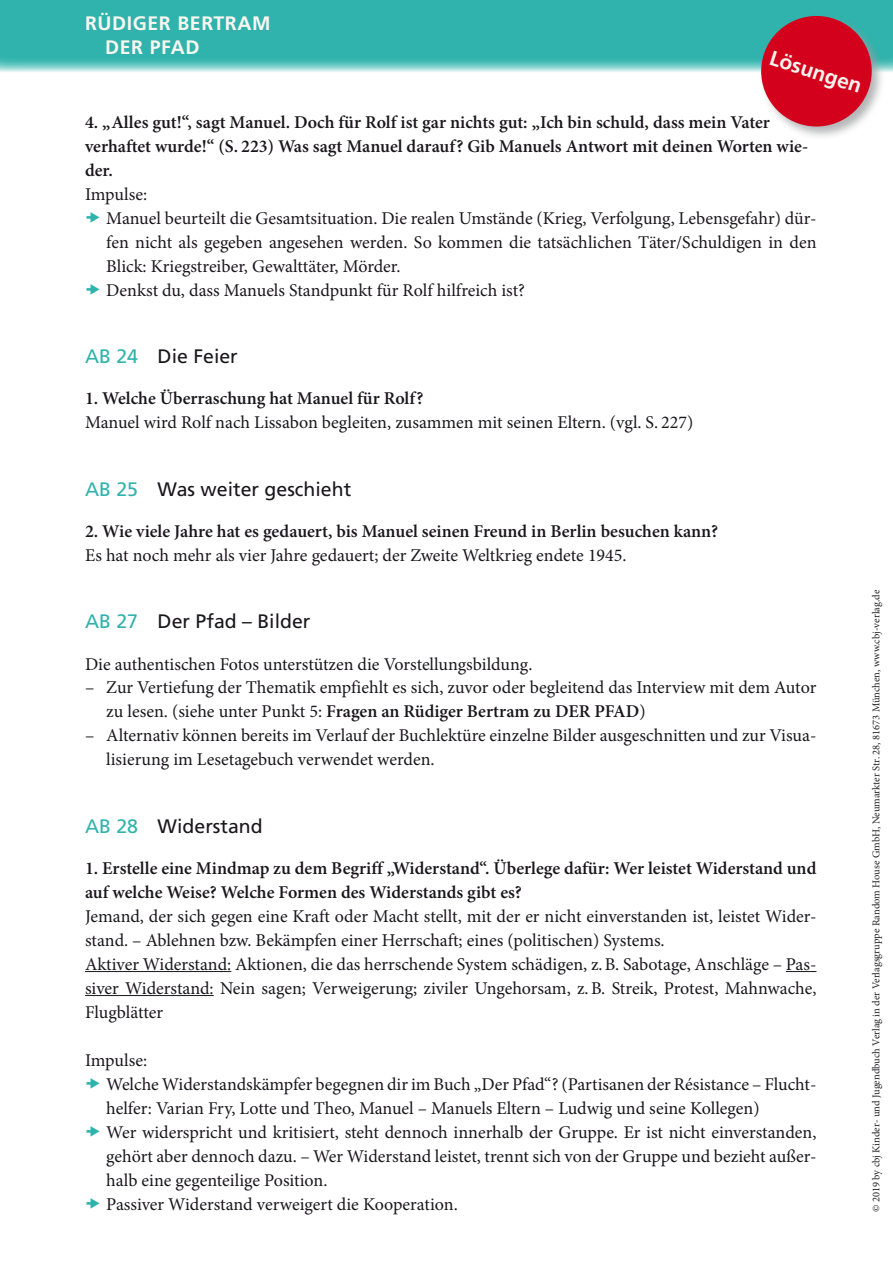
<style>
.page{position:relative;width:893px;height:1263px;background:#fff}
.page>*{position:absolute;margin:0;border:0;box-sizing:border-box;transform-origin:0 0}
.t1{font:700 21px "Frutiger LT Pro";color:#f7f4ed}
.t2{font:19.5px "Frutiger LT Pro";color:#1a171c}
.t3{font:700 19.5px/24px "Frutiger LT Pro";letter-spacing:.03em;color:#f9f6f0}
.t4{font:18px/24px "Minion Pro";color:#1a171c}
.t5{font:600 18px/24px "Minion Pro";color:#1a171c}
.t6{font:10.5px "Minion Pro";color:#232124}
.s1{color:#2fb3ac}
.s2{font-weight:600}
</style>
<div class="page">
<svg style="left:0;top:0;width:893px;height:72px;background:#3cb7b1"></svg>
<div style="left:759px;top:14px;width:127px;height:127px;background:#9d9ea0;opacity:.75"></div>
<svg style="left:754px;top:9px;width:124px;height:124px;background:#ba4e5e"></svg>
<hr style="left:85px;top:971px;width:146px;height:1px;background:#1a171c">
<hr style="left:786px;top:971px;width:30px;height:1px;background:#1a171c">
<hr style="left:85px;top:995px;width:129px;height:1px;background:#1a171c">
<p class="t3" style="left:105px;top:12px;width:167px;text-indent:-20px">RÜDIGER BERTRAM<br>DER PFAD</p>
<p class="t1" style="left:774px;top:45px;width:97px;rotate:18deg">Lösungen</p>
<p class="t5" style="left:85px;top:110px;width:725px">4. „Alles gut!“, sagt Manuel. Doch für Rolf ist gar nichts gut: „Ich bin schuld, dass mein Vater verhaftet wurde!“ (S. 223) Was sagt Manuel darauf? Gib Manuels Antwort mit deinen Worten wie&shy;der.</p>
<p class="t4" style="left:106px;top:182px;width:712px;text-indent:-21px">Impulse:<br>Manuel beurteilt die Gesamtsituation. Die realen Umstände (Krieg, Verfolgung, Lebensgefahr) dür&shy;fen nicht als gegeben angesehen werden. So kommen die tatsächlichen Täter/Schuldigen in den Blick: Kriegstreiber, Gewalttäter, Mörder.<br>Denkst du, dass Manuels Standpunkt für Rolf hilfreich ist?</p>
<p class="t2" style="left:85px;top:345px;width:154px"><span class="s1">AB 24</span> Die Feier</p>
<p class="t5" style="left:85px;top:387px;width:340px">1. Welche Überraschung hat Manuel für Rolf?</p>
<p class="t4" style="left:85px;top:411px;width:610px">Manuel wird Rolf nach Lissabon begleiten, zusammen mit seinen Eltern. (vgl. S. 227)</p>
<p class="t2" style="left:85px;top:478px;width:268px"><span class="s1">AB 25</span> Was weiter geschieht</p>
<p class="t5" style="left:85px;top:519px;width:635px">2. Wie viele Jahre hat es gedauert, bis Manuel seinen Freund in Berlin besuchen kann?</p>
<p class="t4" style="left:85px;top:543px;width:543px">Es hat noch mehr als vier Jahre gedauert; der Zweite Weltkrieg endete 1945.</p>
<p class="t2" style="left:85px;top:610px;width:227px"><span class="s1">AB 27</span> Der Pfad – Bilder</p>
<p class="t4" style="left:85px;top:652px;width:449px">Die authentischen Fotos unterstützen die Vorstellungsbildung.</p>
<p class="t4" style="left:106px;top:676px;width:711px;text-indent:-21px">– Zur Vertiefung der Thematik empfiehlt es sich, zuvor oder begleitend das Interview mit dem Autor zu lesen. (siehe unter Punkt 5: <span class="s2">Fragen an Rüdiger Bertram zu DER PFAD</span>)</p>
<p class="t4" style="left:106px;top:724px;width:710px;text-indent:-21px">– Alternativ können bereits im Verlauf der Buchlektüre einzelne Bilder ausgeschnitten und zur Visua&shy;lisierung im Lesetagebuch verwendet werden.</p>
<p class="t2" style="left:85px;top:815px;width:179px"><span class="s1">AB 28</span> Widerstand</p>
<p class="t5" style="left:85px;top:856px;width:733px">1. Erstelle eine Mindmap zu dem Begriff „Widerstand“. Überlege dafür: Wer leistet Widerstand und auf welche Weise? Welche Formen des Widerstands gibt es?</p>
<p class="t4" style="left:85px;top:904px;width:733px">Jemand, der sich gegen eine Kraft oder Macht stellt, mit der er nicht einverstanden ist, leistet Wider&shy;stand. – Ablehnen bzw. Bekämpfen einer Herrschaft; eines (politischen) Systems.<br>Aktiver Widerstand: Aktionen, die das herrschende System schädigen, z.B. Sabotage, Anschläge – Pas&shy;siver Widerstand: Nein sagen; Verweigerung; ziviler Ungehorsam, z.B. Streik, Protest, Mahnwache, Flugblätter</p>
<p class="t4" style="left:106px;top:1048px;width:712px;text-indent:-21px">Impulse:<br>Welche Widerstandskämpfer begegnen dir im Buch „Der Pfad“? (Partisanen der Résistance – Flucht&shy;helfer: Varian Fry, Lotte und Theo, Manuel – Manuels Eltern – Ludwig und seine Kollegen)<br>Wer widerspricht und kritisiert, steht dennoch innerhalb der Gruppe. Er ist nicht einverstanden, gehört aber dennoch dazu. – Wer Widerstand leistet, trennt sich von der Gruppe und bezieht außer&shy;halb eine gegenteilige Position.<br>Passiver Widerstand verweigert die Kooperation.</p>
<p class="t6" style="left:869px;top:1212px;width:624px;rotate:-90deg">© 2019 by cbj Kinder- und Jugendbuch Verlag in der Verlagsgruppe Random House GmbH, Neumarkter Str. 28, 81673 München, www.cbj-verlag.de</p>
</div>
